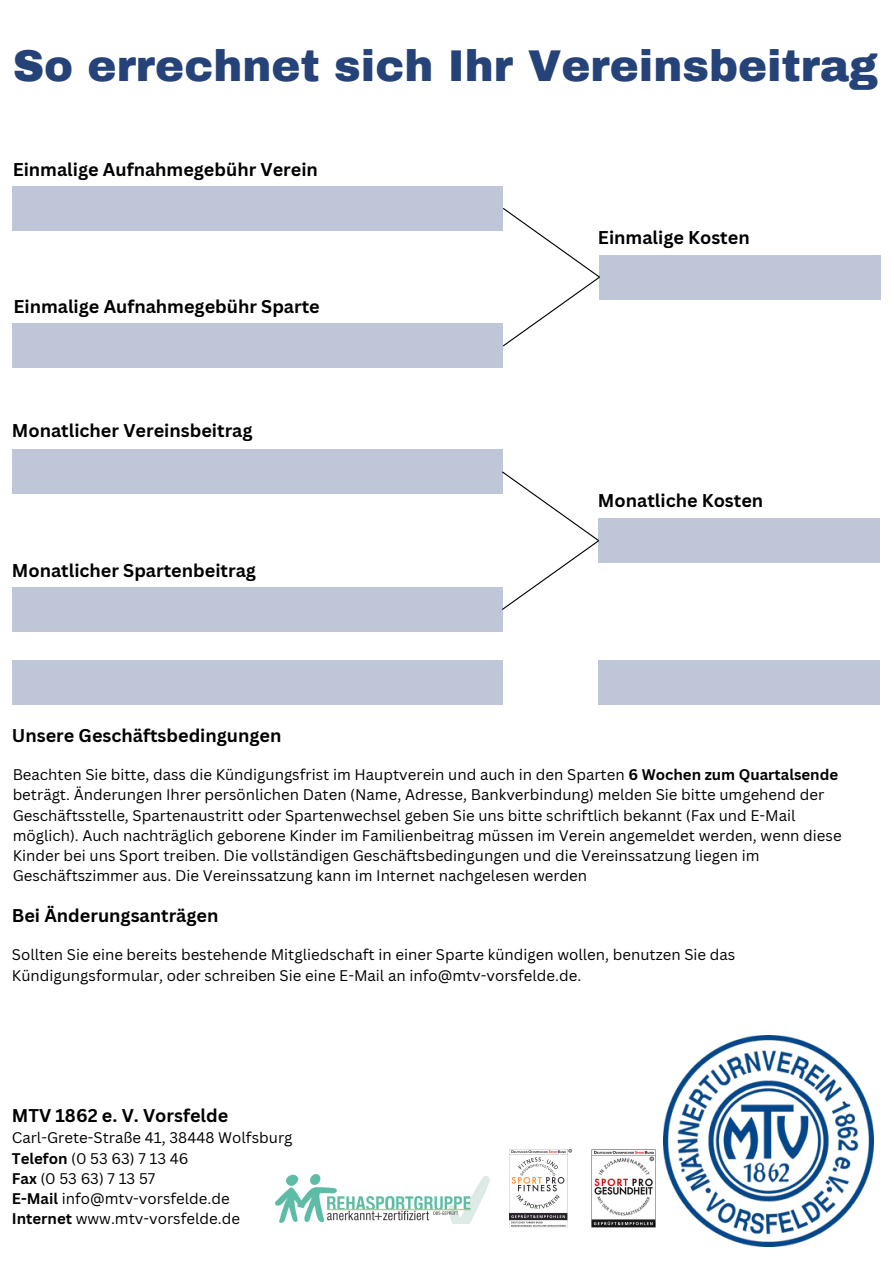
<style>
.page{position:relative;width:894px;height:1264px;background:#fff}
.page>*{position:absolute;margin:0;border:0;box-sizing:border-box;transform-origin:0 0}
.t1{font:900 43.5px "Archivo";color:#254379}
.t2{font:700 18px "Canva Sans";color:#000}
.t3{font:15px/20.2px "Canva Sans";color:#000}
.s1{font-weight:700}
</style>
<div class="page">
<div style="left:13px;top:186px;width:490px;height:44px;background:#bec6d7"></div>
<div style="left:13px;top:324px;width:490px;height:44px;background:#bec6d7"></div>
<div style="left:599px;top:255px;width:281px;height:44px;background:#bec6d7"></div>
<svg style="left:501px;top:208px;width:100px;height:139px"></svg>
<div style="left:12px;top:449px;width:490px;height:45px;background:#bec6d7"></div>
<div style="left:12px;top:587px;width:490px;height:44px;background:#bec6d7"></div>
<div style="left:598px;top:518px;width:281px;height:45px;background:#bec6d7"></div>
<svg style="left:502px;top:470px;width:97px;height:141px"></svg>
<div style="left:13px;top:660px;width:490px;height:44px;background:#bec6d7"></div>
<div style="left:597px;top:660px;width:282px;height:44px;background:#bec6d7"></div>
<img style="left:663px;top:1035px;width:210px;height:211px">
<img style="left:591px;top:1149px;width:64px;height:78px">
<img style="left:509px;top:1149px;width:62px;height:78px">
<img style="left:275px;top:1174px;width:214px;height:49px">
<h2 class="t1" style="left:13px;top:43px;width:866px">So errechnet sich Ihr Vereinsbeitrag</h2>
<h2 class="t2" style="left:13px;top:157px;width:307px">Einmalige Aufnahmegebühr Verein</h2>
<h2 class="t2" style="left:13px;top:294px;width:308px">Einmalige Aufnahmegebühr Sparte</h2>
<h2 class="t2" style="left:12px;top:417px;width:242px">Monatlicher Vereinsbeitrag</h2>
<p class="t2" style="left:12px;top:557px;width:245px">Monatlicher Spartenbeitrag</p>
<h2 class="t2" style="left:597px;top:224px;width:153px">Einmalige Kosten</h2>
<p class="t2" style="left:597px;top:488px;width:167px">Monatliche Kosten</p>
<p class="t2" style="left:12px;top:722px;width:271px">Unsere Geschäftsbedingungen</p>
<p class="t3" style="left:13px;top:764px;width:830px">Beachten Sie bitte, dass die Kündigungsfrist im Hauptverein und auch in den Sparten <span class="s1">6 Wochen zum Quartalsende </span>beträgt. Änderungen Ihrer persönlichen Daten (Name, Adresse, Bankverbindung) melden Sie bitte umgehend der Geschäftsstelle, Spartenaustritt oder Spartenwechsel geben Sie uns bitte schriftlich bekannt (Fax und E-Mail möglich). Auch nachträglich geborene Kinder im Familienbeitrag müssen im Verein angemeldet werden, wenn diese Kinder bei uns Sport treiben. Die vollständigen Geschäftsbedingungen und die Vereinssatzung liegen im Geschäftszimmer aus. Die Vereinssatzung kann im Internet nachgelesen werden</p>
<p class="t2" style="left:12px;top:902px;width:208px">Bei Änderungsanträgen</p>
<p class="t3" style="left:12px;top:944px;width:724px">Sollten Sie eine bereits bestehende Mitgliedschaft in einer Sparte kündigen wollen, benutzen Sie das<br>Kündigungsformular, oder schreiben Sie eine E-Mail an info@mtv-vorsfelde.de.</p>
<p class="t2" style="left:12px;top:1102px;width:218px">MTV 1862 e. V. Vorsfelde</p>
<p class="t3" style="left:12px;top:1127px;width:282px">Carl-Grete-Straße 41, 38448 Wolfsburg</p>
<p class="t3" style="left:12px;top:1147px;width:178px"><span class="s1">Telefon</span> (0 53 63) 7 13 46</p>
<p class="t3" style="left:12px;top:1167px;width:145px"><span class="s1">Fax</span> (0 53 63) 7 13 57</p>
<p class="t3" style="left:12px;top:1188px;width:219px"><span class="s1">E-Mail</span> info@mtv-vorsfelde.de</p>
<p class="t3" style="left:12px;top:1208px;width:229px"><span class="s1">Internet</span> www.mtv-vorsfelde.de</p>
</div>
